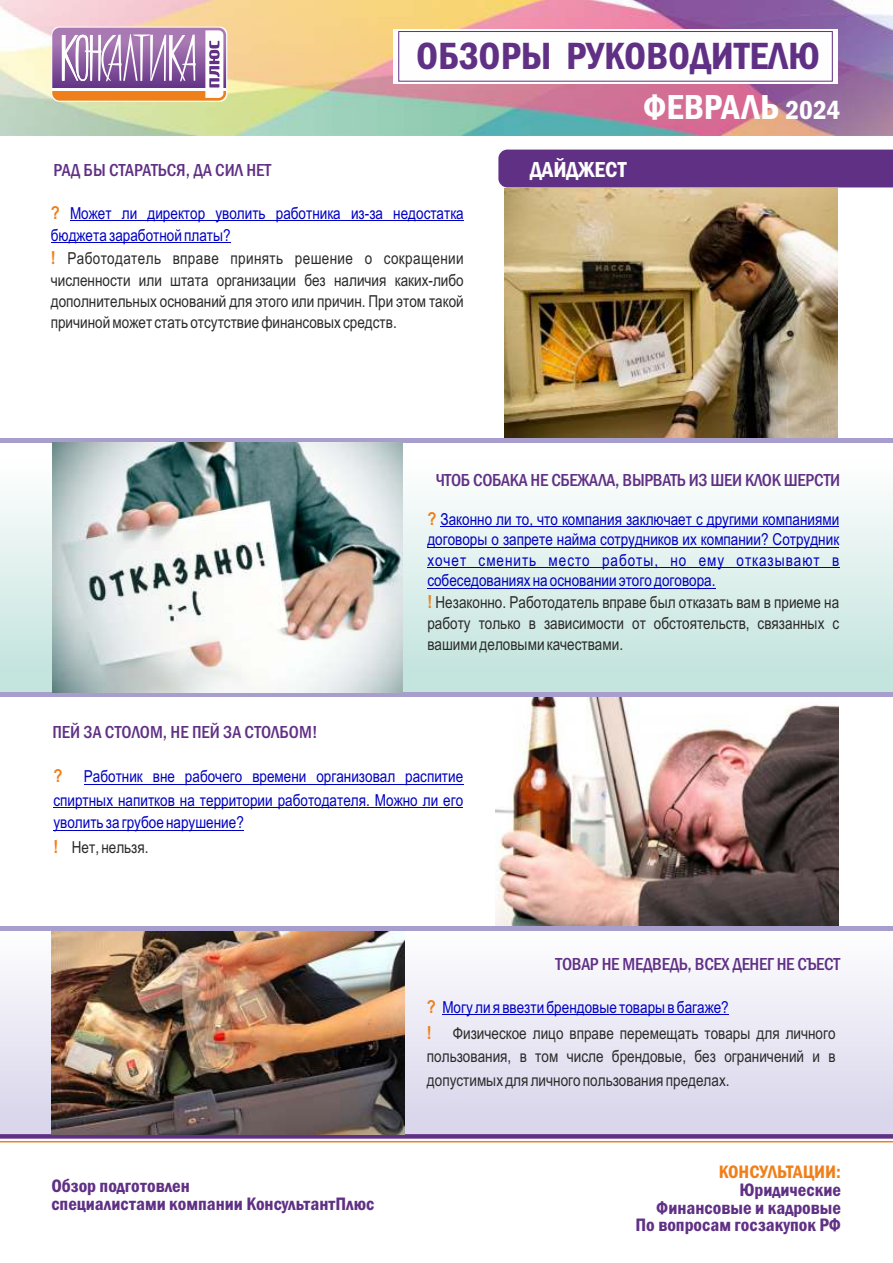
<style>
.page{position:relative;width:893px;height:1263px;background:#fff}
.page>*{position:absolute;margin:0;border:0;box-sizing:border-box;transform-origin:0 0}
.t1{font:600 condensed 39.3px "Franklin Gothic";color:#603085}
.t2{font:600 condensed 36px "Franklin Gothic";color:#fefefe}
.t3{font:600 condensed 22.5px "Franklin Gothic";color:#fefefe}
.t4{font:600 condensed 18.6px/18px "Franklin Gothic";color:#603085;text-align:right}
.t5{font:600 condensed 18.6px "Franklin Gothic";color:#ef7f1a}
.t6{font:500 condensed 18px "Franklin Gothic";letter-spacing:-.02em;color:#603085}
.t7{font:500 condensed 18px "Franklin Gothic";color:#603085}
.t8{font:16.5px/21.9px "Arial Narrow";color:#2b2a29}
.t9{font:16.5px/20.5px "Arial Narrow";color:#0000c4;text-align:justify}
.s1{font-size:27px}
.s2{font-weight:700;font-size:18px;color:#ef7f1a}
.s3{color:#0000c4}
</style>
<div class="page">
<div style="left:0;top:928px;width:893px;height:207px;background:linear-gradient(to bottom,#fefefe,#d7d3ea)"></div>
<div style="left:0;top:459px;width:893px;height:236px;background:linear-gradient(to bottom,#fefefe,#bfe2db)"></div>
<hr style="left:0;top:1141px;width:893px;height:1px;background:#ef7f1a">
<div style="left:0;top:1134px;width:893px;height:5px;background:#603085"></div>
<hr style="left:441px;top:526px;width:398px;height:1px;background:#0000c4">
<hr style="left:427px;top:547px;width:412px;height:1px;background:#0000c4">
<hr style="left:427px;top:567px;width:413px;height:1px;background:#0000c4">
<hr style="left:427px;top:588px;width:289px;height:1px;background:#0000c4">
<hr style="left:70px;top:220px;width:394px;height:1px;background:#0000c4">
<hr style="left:51px;top:242px;width:180px;height:1px;background:#0000c4">
<svg style="left:498px;top:149px;width:395px;height:42px;background:#693b8a"></svg>
<hr style="left:84px;top:784px;width:379px;height:1px;background:#0000c4">
<hr style="left:53px;top:807px;width:410px;height:1px;background:#0000c4">
<hr style="left:53px;top:830px;width:191px;height:1px;background:#0000c4">
<hr style="left:442px;top:1014px;width:287px;height:1px;background:#0000c4">
<div style="left:0;top:692px;width:893px;height:5px;background:#a79ecd"></div>
<div style="left:0;top:926px;width:893px;height:5px;background:#a79ecd"></div>
<img style="left:0;top:0;width:893px;height:136px">
<div style="left:393px;top:29px;width:445px;height:55px;background:#fefefe"></div>
<svg style="left:398px;top:31px;width:435px;height:51px"></svg>
<svg style="left:52px;top:27px;width:175px;height:75px"></svg>
<img style="left:505px;top:189px;width:332px;height:249px">
<div style="left:0;top:438px;width:893px;height:5px;background:#a79ecd"></div>
<img style="left:52px;top:442px;width:350px;height:251px">
<img style="left:496px;top:697px;width:342px;height:229px">
<img style="left:52px;top:931px;width:353px;height:203px">
<h1 class="t1" style="left:416px;top:42px;width:405px">ОБЗОРЫ РУКОВОДИТЕЛЮ</h1>
<h2 class="t2" style="left:643px;top:93px;width:199px">ФЕВРАЛЬ <span class="s1">2024</span></h2>
<p class="t7" style="left:53px;top:163px;width:219px">РАД БЫ СТАРАТЬСЯ, ДА СИЛ НЕТ</p>
<h3 class="t3" style="left:530px;top:161px;width:98px">ДАЙДЖЕСТ</h3>
<p class="t8" style="left:51px;top:204px;width:414px"><span class="s2">?</span> <span class="s3">Может ли директор уволить работника из-за недостатка бюджета заработной платы?<br></span><span class="s2">!</span> Работодатель вправе принять решение о сокращении численности или штата организации без наличия каких-либо дополнительных оснований для этого или причин. При этом такой причиной может стать отсутствие финансовых средств.</p>
<p class="t7" style="left:52px;top:725px;width:267px">ПЕЙ ЗА СТОЛОМ, НЕ ПЕЙ ЗА СТОЛБОМ!</p>
<p class="t6" style="left:436px;top:473px;width:406px">ЧТОБ СОБАКА НЕ СБЕЖАЛА, ВЫРВАТЬ ИЗ ШЕИ КЛОК ШЕРСТИ</p>
<p class="t9" style="left:427px;top:510px;width:413px"><span class="s2">?</span> Законно ли то, что компания заключает с другими компаниями договоры о запрете найма сотрудников их компании? Сотрудник хочет сменить место работы, но ему отказывают в собеседованиях на основании этого договора.</p>
<p class="t8" style="left:427px;top:594px;width:413px;line-height:20.5px;text-align:justify"><span class="s2">!</span> Незаконно. Работодатель вправе был отказать вам в приеме на работу только в зависимости от обстоятельств, связанных с вашими деловыми качествами.</p>
<p class="t9" style="left:53px;top:767px;width:411px;line-height:23px"><span class="s2">?</span> Работник вне рабочего времени организовал распитие спиртных напитков на территории работодателя. Можно ли его уволить за грубое нарушение?</p>
<p class="t8" style="left:53px;top:838px;width:97px"><span class="s2">!</span> Нет, нельзя.</p>
<p class="t4" style="left:51px;top:1178px;width:324px;text-align:left">Обзор подготовлен<br>специалистами компании КонсультантПлюс</p>
<p class="t6" style="left:556px;top:957px;width:286px">ТОВАР НЕ МЕДВЕДЬ, ВСЕХ ДЕНЕГ НЕ СЪЕСТ</p>
<p class="t8" style="left:427px;top:995px;width:410px;line-height:25.8px"><span class="s2">?</span> <span class="s3">Могу ли я ввезти брендовые товары в багаже?<br></span><span class="s2">!</span> Физическое лицо вправе перемещать товары для личного</p>
<p class="t8" style="left:427px;top:1046px;width:410px;line-height:23.5px">пользования, в том числе брендовые, без ограничений и в допустимых для личного пользования пределах.</p>
<p class="t5" style="left:719px;top:1164px;width:124px">КОНСУЛЬТАЦИИ:</p>
<p class="t4" style="left:635px;top:1182px;width:207px">Юридические<br>Финансовые и кадровые<br>По вопросам госзакупок РФ</p>
</div>
